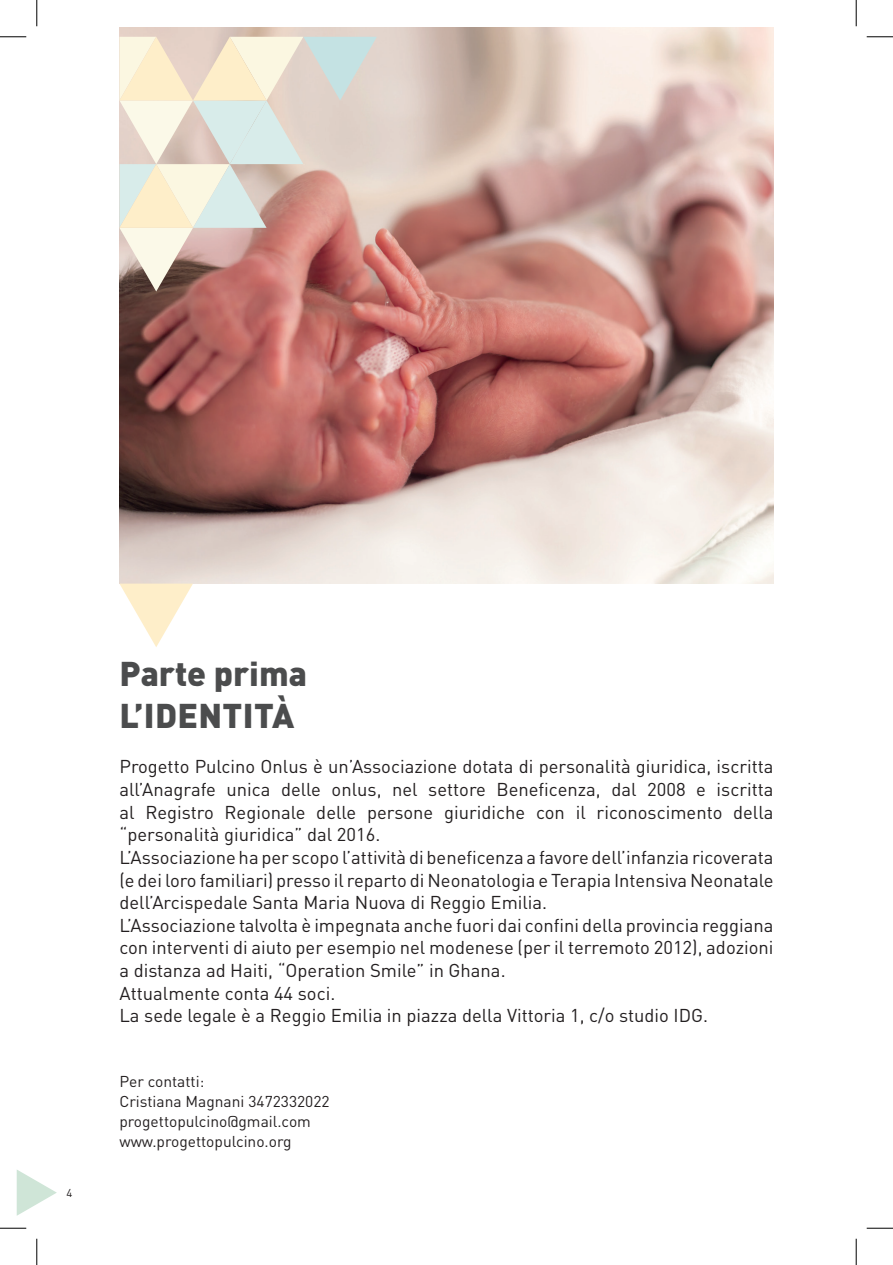
<style>
.page{position:relative;width:893px;height:1265px;background:#fff}
.page>*{position:absolute;margin:0;border:0;box-sizing:border-box;transform-origin:0 0}
.t1{font:900 33.95px/42.4px "DIN Pro";color:#4b4c4d}
.t2{font:18.38px/22.6px "DIN Pro";color:#231f20}
.t3{font:15.58px/19.8px "DIN Pro";color:#231f20}
.t4{font:11.38px "DIN Pro";color:#231f20}
</style>
<div class="page">
<img style="left:119px;top:27px;width:654px;height:556px">
<svg style="left:119px;top:583px;width:74px;height:64px"></svg>
<svg style="left:119px;top:37px;width:257px;height:254px"></svg>
<svg style="left:17px;top:1170px;width:40px;height:45px"></svg>
<svg style="left:0;top:36px;width:26px;height:1px"></svg>
<svg style="left:866px;top:36px;width:26px;height:1px"></svg>
<svg style="left:0;top:1227px;width:26px;height:1px"></svg>
<svg style="left:866px;top:1227px;width:26px;height:1px"></svg>
<svg style="left:36px;top:0;width:1px;height:26px"></svg>
<svg style="left:36px;top:1238px;width:1px;height:26px"></svg>
<svg style="left:855px;top:0;width:1px;height:26px"></svg>
<svg style="left:855px;top:1238px;width:1px;height:26px"></svg>
<p class="t4" style="left:67px;top:1185px;width:7px">4</p>
<h1 class="t1" style="left:119px;top:650px;width:189px">Parte prima<br>L’IDENTITÀ</h1>
<p class="t2" style="left:119px;top:754px;width:655px">Progetto Pulcino Onlus è un’Associazione dotata di personalità giuridica, iscritta all’Anagrafe unica delle onlus, nel settore Beneficenza, dal 2008 e iscritta al Registro Regionale delle persone giuridiche con il riconoscimento della “personalità giuridica” dal 2016.<br>L’Associazione ha per scopo l’attività di beneficenza a favore dell’infanzia ricoverata (e dei loro familiari) presso il reparto di Neonatologia e Terapia Intensiva Neonatale dell’Arcispedale Santa Maria Nuova di Reggio Emilia.<br>L’Associazione talvolta è impegnata anche fuori dai confini della provincia reggiana con interventi di aiuto per esempio nel modenese (per il terremoto 2012), adozioni a distanza ad Haiti, “Operation Smile” in Ghana.<br>Attualmente conta 44 soci.<br>La sede legale è a Reggio Emilia in piazza della Vittoria 1, c/o studio IDG.</p>
<p class="t3" style="left:119px;top:1071px;width:212px">Per contatti:<br>Cristiana Magnani 3472332022 progettopulcino@gmail.com www.progettopulcino.org</p>
</div>
